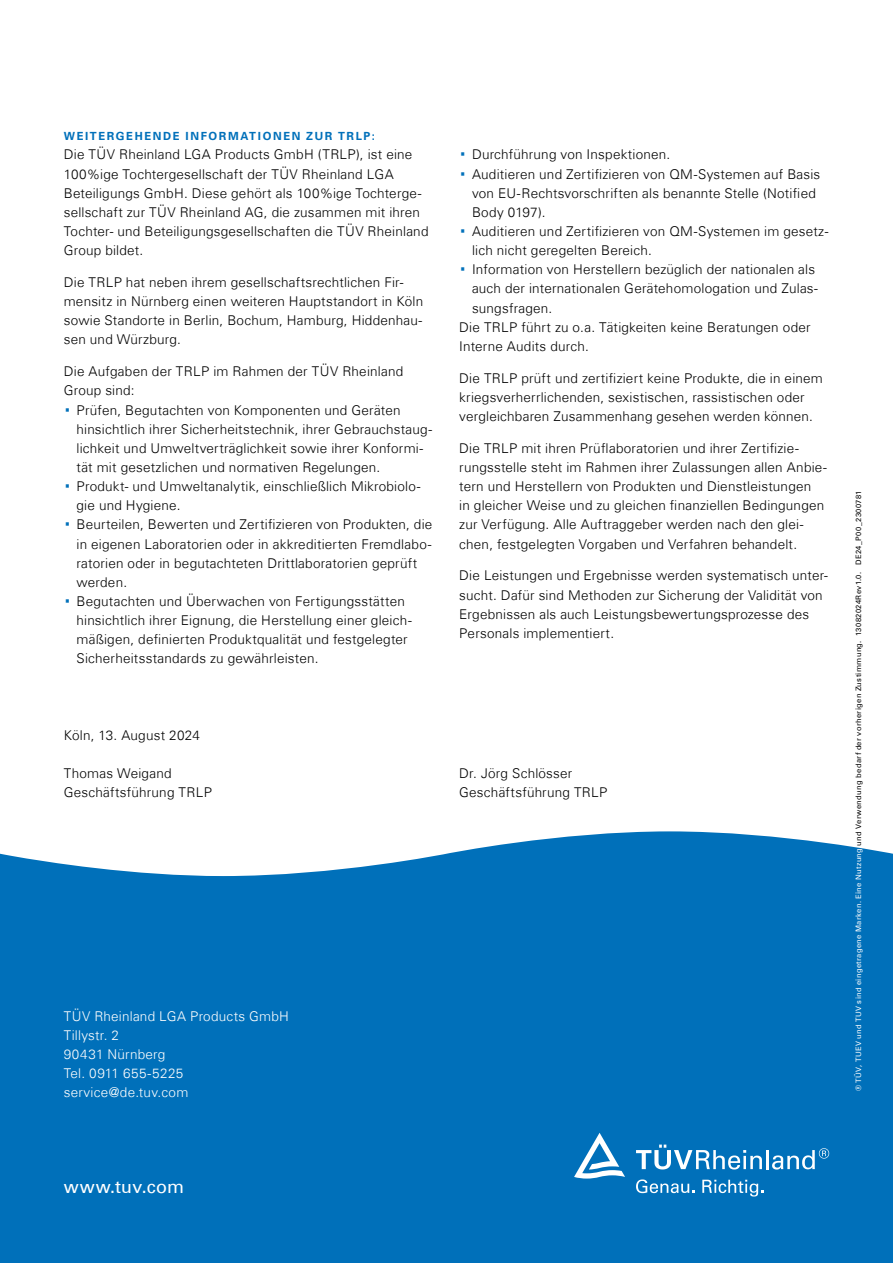
<style>
.page{position:relative;width:893px;height:1263px;background:#fff}
.page>*{position:absolute;margin:0;border:0;box-sizing:border-box;transform-origin:0 0}
._03_Copy{font:18px "Univers Com 55 Roman";letter-spacing:.02em;color:#fff}
._03_Copy-2{font:300 13.5px/19.2px "Univers Com 45";letter-spacing:.015em;color:#000}
._03_Copy-3{font:300 13.5px "Univers Com 45";letter-spacing:.015em;color:#fff}
._04_Copyheadline{font:700 11.25px "Univers Com 65";letter-spacing:.145em;color:#0070ba}
._10_Trademark_Protection_Note_black{font:7.5px "Univers Com 55 Roman";letter-spacing:.05em;color:#000}
.s1{font-family:"Univers Com 55 Roman";font-weight:400;font-size:27px;color:#0070ba}
.s2{color:#fff}
</style>
<div class="page">
<div style="left:0;top:831px;width:893px;height:432px;background:#0070ba"></div>
<svg style="left:636px;top:1144px;width:126px;height:25px"></svg>
<hr style="left:766px;top:1150px;width:3px;height:19px;background:#fff">
<svg style="left:772px;top:1148px;width:57px;height:21px"></svg>
<svg style="left:636px;top:1179px;width:58px;height:14px"></svg>
<svg style="left:702px;top:1180px;width:61px;height:16px"></svg>
<svg style="left:574px;top:1133px;width:51px;height:45px"></svg>
<p class="_04_Copyheadline" style="left:64px;top:130px;width:313px">WEITERGEHENDE INFORMATIONEN ZUR TRLP:</p>
<p class="_03_Copy-2" style="left:64px;top:145px;width:366px">Die TÜV Rheinland LGA Products GmbH (TRLP), ist eine 100%ige Tochtergesellschaft der TÜV Rheinland LGA Beteiligungs GmbH. Diese gehört als 100%ige Tochterge&shy;sellschaft zur TÜV Rheinland AG, die zusammen mit ihren Tochter- und Beteiligungsgesellschaften die TÜV Rheinland Group bildet.</p>
<p class="_03_Copy-2" style="left:64px;top:273px;width:361px">Die TRLP hat neben ihrem gesellschaftsrechtlichen Fir&shy;mensitz in Nürnberg einen weiteren Hauptstandort in Köln sowie Standorte in Berlin, Bochum, Hamburg, Hiddenhau&shy;sen und Würzburg.</p>
<p class="_03_Copy-2" style="left:64px;top:362px;width:341px">Die Aufgaben der TRLP im Rahmen der TÜV Rheinland<br>Group sind:</p>
<p class="_03_Copy-2" style="left:77px;top:400px;width:357px;text-indent:-13px"><span class="s1">·</span> Prüfen, Begutachten von Komponenten und Geräten hinsichtlich ihrer Sicherheitstechnik, ihrer Gebrauchstaug&shy;lichkeit und Umweltverträglichkeit sowie ihrer Konformi&shy;tät mit gesetzlichen und normativen Regelungen.</p>
<p class="_03_Copy-2" style="left:77px;top:477px;width:346px;text-indent:-13px"><span class="s1">·</span> Produkt- und Umweltanalytik, einschließlich Mikrobiolo&shy;gie und Hygiene.</p>
<p class="_03_Copy-2" style="left:77px;top:515px;width:357px;text-indent:-13px"><span class="s1">·</span> Beurteilen, Bewerten und Zertifizieren von Produkten, die in eigenen Laboratorien oder in akkreditierten Fremdlabo&shy;ratorien oder in begutachteten Drittlaboratorien geprüft werden.</p>
<p class="_03_Copy-2" style="left:77px;top:591px;width:337px;text-indent:-13px"><span class="s1">·</span> Begutachten und Überwachen von Fertigungsstätten hinsichtlich ihrer Eignung, die Herstellung einer gleich&shy;mäßigen, definierten Produktqualität und festgelegter Sicherheitsstandards zu gewährleisten.</p>
<p class="_03_Copy-2" style="left:64px;top:725px;width:138px">Köln, 13. August 2024</p>
<p class="_03_Copy-2" style="left:64px;top:764px;width:109px">Thomas Weigand</p>
<p class="_03_Copy-2" style="left:64px;top:783px;width:150px">Geschäftsführung TRLP</p>
<p class="_03_Copy-3" style="left:64px;top:1007px;width:227px">TÜV Rheinland LGA Products GmbH</p>
<p class="_03_Copy-3" style="left:64px;top:1027px;width:57px">Tillystr. 2</p>
<p class="_03_Copy-3" style="left:64px;top:1046px;width:103px">90431 Nürnberg</p>
<p class="_03_Copy-3" style="left:64px;top:1065px;width:121px">Tel. 0911 655-5225</p>
<p class="_03_Copy-3" style="left:64px;top:1084px;width:126px">service@de.tuv.com</p>
<p class="_03_Copy-2" style="left:459px;top:145px;width:213px"><span class="s1">·</span> Durchführung von Inspektionen.</p>
<p class="_03_Copy-2" style="left:472px;top:164px;width:350px;text-indent:-13px"><span class="s1">·</span> Auditieren und Zertifizieren von QM-Systemen auf Basis von EU-Rechtsvorschriften als benannte Stelle (Notified<br>Body 0197).</p>
<p class="_03_Copy-2" style="left:472px;top:222px;width:358px;text-indent:-13px"><span class="s1">·</span> Auditieren und Zertifizieren von QM-Systemen im gesetz&shy;lich nicht geregelten Bereich.</p>
<p class="_03_Copy-2" style="left:472px;top:260px;width:348px;text-indent:-13px"><span class="s1">·</span> Information von Herstellern bezüglich der nationalen als auch der internationalen Gerätehomologation und Zulas&shy;sungsfragen.</p>
<p class="_03_Copy-2" style="left:459px;top:317px;width:353px">Die TRLP führt zu o.a. Tätigkeiten keine Beratungen oder<br>Interne Audits durch.</p>
<p class="_03_Copy-2" style="left:459px;top:368px;width:365px">Die TRLP prüft und zertifiziert keine Produkte, die in einem kriegsverherrlichenden, sexistischen, rassistischen oder vergleichbaren Zusammenhang gesehen werden können.</p>
<p class="_03_Copy-2" style="left:459px;top:438px;width:369px">Die TRLP mit ihren Prüflaboratorien und ihrer Zertifizie&shy;rungsstelle steht im Rahmen ihrer Zulassungen allen Anbie&shy;tern und Herstellern von Produkten und Dienstleistungen<br>in gleicher Weise und zu gleichen finanziellen Bedingungen zur Verfügung. Alle Auftraggeber werden nach den glei&shy;chen, festgelegten Vorgaben und Verfahren behandelt.</p>
<p class="_03_Copy-2" style="left:459px;top:566px;width:370px">Die Leistungen und Ergebnisse werden systematisch unter&shy;sucht. Dafür sind Methoden zur Sicherung der Validität von Ergebnissen als auch Leistungsbewertungsprozesse des Personals implementiert.</p>
<p class="_03_Copy-2" style="left:459px;top:764px;width:115px">Dr. Jörg Schlösser</p>
<p class="_03_Copy-2" style="left:459px;top:783px;width:150px">Geschäftsführung TRLP</p>
<p class="_10_Trademark_Protection_Note_black" style="left:854px;top:1091px;width:602px;rotate:-90deg"><span class="s2">® TÜV, TUEV und TUV sind eingetragene Marken. Eine Nutzung</span> und Verwendung bedarf der vorherigen Zustimmung. 13082024Rev1.0. DE24_P00_2300781</p>
<p class="_03_Copy" style="left:64px;top:1175px;width:122px">www.tuv.com</p>
</div>
